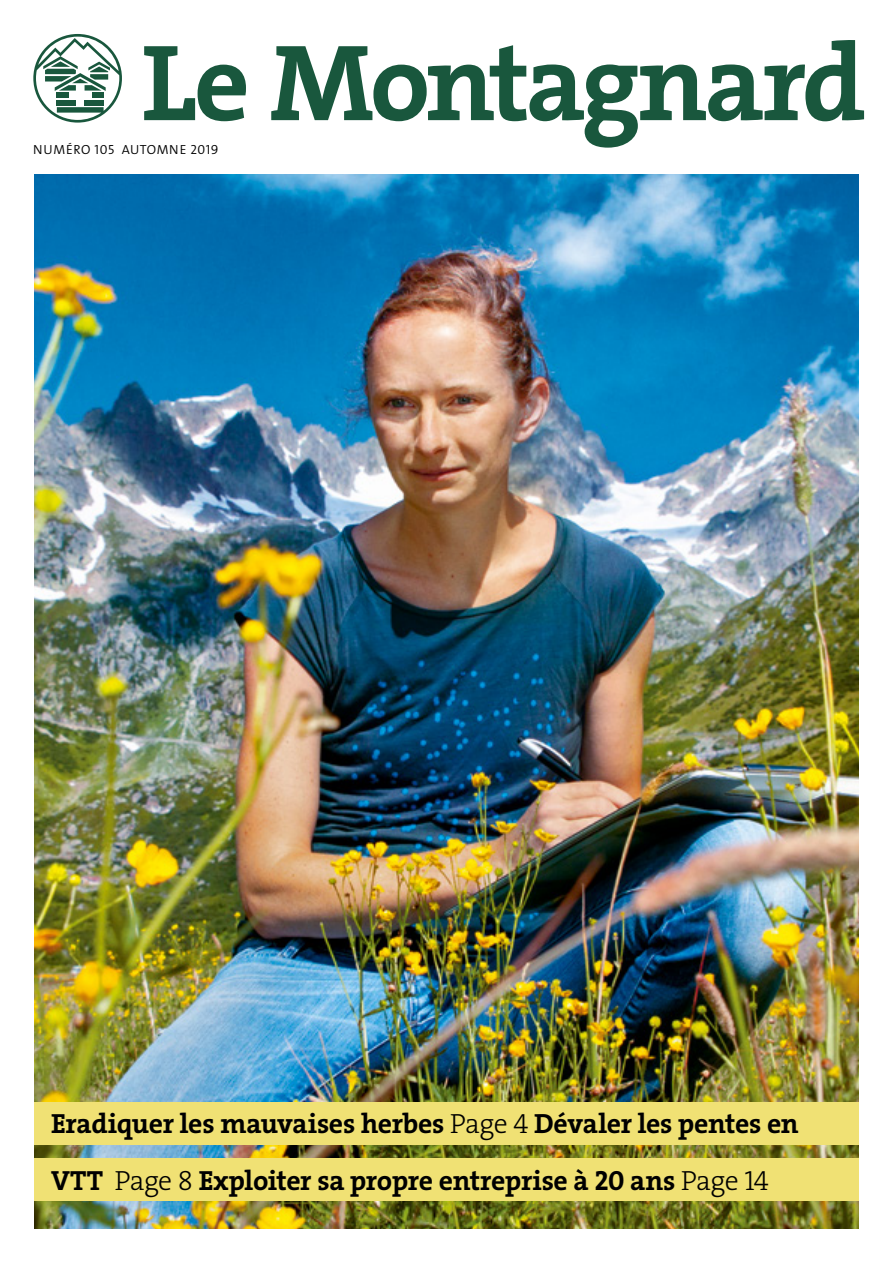
<style>
.page{position:relative;width:893px;height:1263px;background:#fff}
.page>*{position:absolute;margin:0;border:0;box-sizing:border-box;transform-origin:0 0}
.t1{font:109.5px "The Serif LP7 Bld";letter-spacing:-.04em;color:#19573d}
.t2{font:27.9px "The Serif LP7 Bld";letter-spacing:-.015em;color:#000}
.t3{font:13.2px "The Sans LP4 Se Lig";letter-spacing:.04em;color:#000}
.s1{font-family:"The Serif LP3 Lig"}
</style>
<div class="page">
<img style="left:34px;top:174px;width:825px;height:1055px">
<div style="left:34px;top:1158px;width:825px;height:43px;background:#f0e174"></div>
<div style="left:34px;top:1102px;width:825px;height:42px;background:#f0e174"></div>
<svg style="left:33px;top:34px;width:89px;height:89px"></svg>
<h1 class="t1" style="left:142px;top:11px;width:725px">Le Montagnard</h1>
<p class="t3" style="left:33px;top:141px;width:187px">NUMÉRO 105 AUTOMNE 2019</p>
<p class="t2" style="left:51px;top:1105px;width:749px">Eradiquer les mauvaises herbes <span class="s1">Page 4</span> Dévaler les pentes en</p>
<p class="t2" style="left:51px;top:1162px;width:719px">VTT <span class="s1">Page 8</span> Exploiter sa propre entreprise à 20 ans <span class="s1">Page 14</span></p>
</div>
